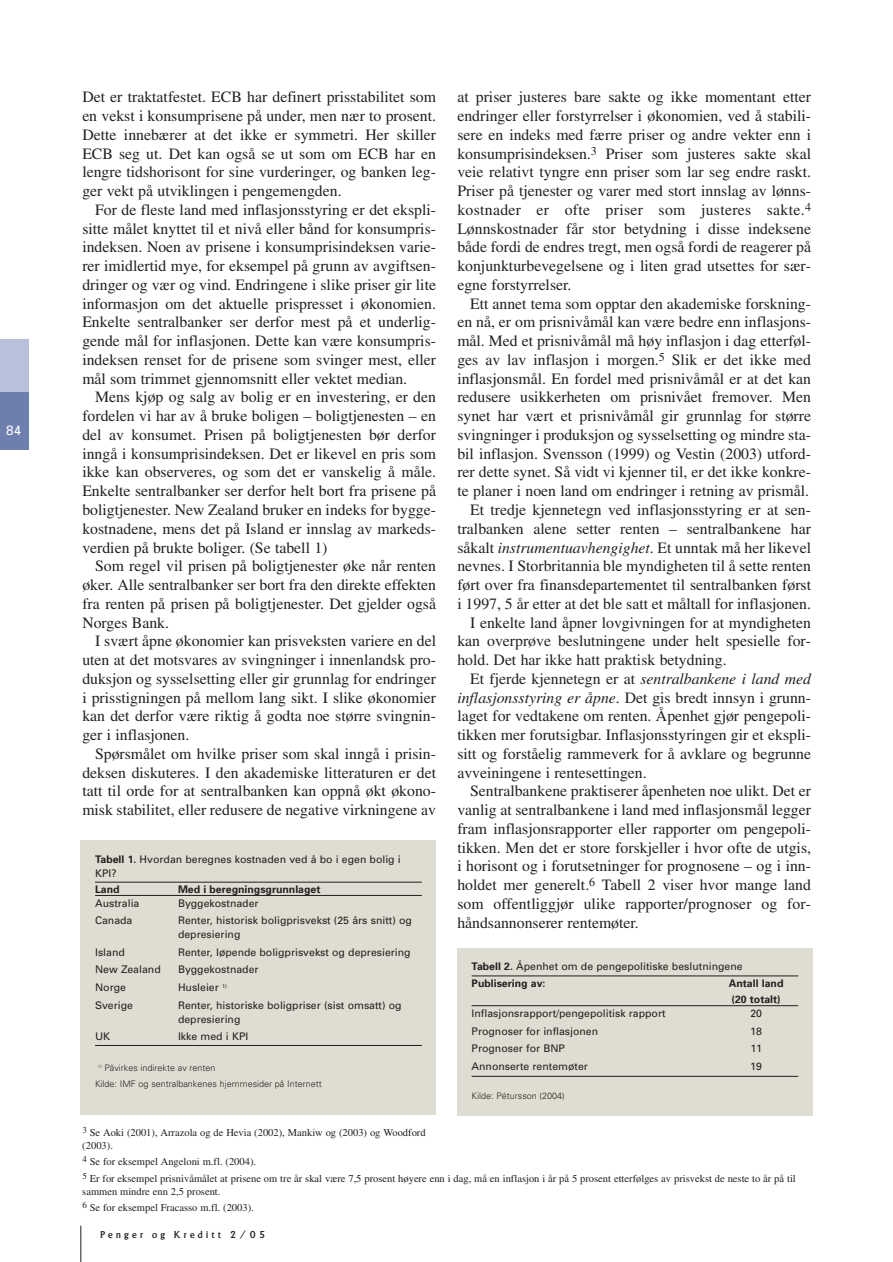
<style>
.page{position:relative;width:893px;height:1262px;background:#fff}
.page>*{position:absolute;margin:0;border:0;box-sizing:border-box;transform-origin:0 0}
.t1{font:15.75px/18.8px "Times";color:#231f20;text-align:justify}
.t2{font:13.5px "Univers";color:#fff}
.t3{font:10.5px/13.5px "Univers";color:#231f20}
.t4{font:10.5px/16.6px "Times";color:#231f20}
.t5{font:700 10.5px/16.5px "Univers";color:#231f20}
.t6{font:10.5px "Albertus";letter-spacing:.31em;color:#231f20}
.t7{font:300 9px/15.9px "Univers";color:#231f20}
.s1{font-style:italic}
.s2{font-weight:700}
</style>
<div class="page">
<hr style="left:80px;top:1225px;width:1px;height:37px;background:#231f20">
<div style="left:0;top:339px;width:28px;height:110px;background:#b9c0d9"></div>
<div style="left:0;top:392px;width:28px;height:57px;background:#6e7fad"></div>
<div style="left:81px;top:840px;width:355px;height:275px;background:#dfddd1"></div>
<hr style="left:95px;top:882px;width:327px;height:1px;background:#231f20">
<hr style="left:95px;top:895px;width:327px;height:1px;background:#231f20">
<hr style="left:95px;top:1045px;width:327px;height:1px;background:#231f20">
<div style="left:457px;top:947px;width:355px;height:168px;background:#dfddd1"></div>
<hr style="left:471px;top:975px;width:327px;height:1px;background:#231f20">
<hr style="left:471px;top:1005px;width:327px;height:1px;background:#231f20">
<hr style="left:471px;top:1076px;width:327px;height:1px;background:#231f20">
<p class="t2" style="left:6px;top:425px;width:17px">84</p>
<p class="t1" style="left:82px;top:89px;width:355px">Det er traktatfestet. ECB har definert prisstabilitet som en vekst i konsumprisene på under, men nær to prosent.<br>Dette innebærer at det ikke er symmetri. Her skiller ECB seg ut. Det kan også se ut som om ECB har en lengre tidshorisont for sine vurderinger, og banken leg&shy;ger vekt på utviklingen i pengemengden.</p>
<p class="t1" style="left:82px;top:202px;width:355px;text-indent:13px">For de fleste land med inflasjonsstyring er det ekspli&shy;sitte målet knyttet til et nivå eller bånd for konsumpris&shy;indeksen. Noen av prisene i konsumprisindeksen varie&shy;rer imidlertid mye, for eksempel på grunn av avgiftsen&shy;dringer og vær og vind. Endringene i slike priser gir lite informasjon om det aktuelle prispresset i økonomien.<br>Enkelte sentralbanker ser derfor mest på et underlig&shy;gende mål for inflasjonen. Dette kan være konsumpris&shy;indeksen renset for de prisene som svinger mest, eller mål som trimmet gjennomsnitt eller vektet median.</p>
<p class="t1" style="left:82px;top:389px;width:355px;text-indent:13px">Mens kjøp og salg av bolig er en investering, er den fordelen vi har av å bruke boligen – boligtjenesten – en del av konsumet. Prisen på boligtjenesten bør derfor inngå i konsumprisindeksen. Det er likevel en pris som ikke kan observeres, og som det er vanskelig å måle.<br>Enkelte sentralbanker ser derfor helt bort fra prisene på boligtjenester. New Zealand bruker en indeks for bygge&shy;kostnadene, mens det på Island er innslag av markeds&shy;verdien på brukte boliger. (Se tabell 1)</p>
<p class="t1" style="left:82px;top:558px;width:355px;text-indent:13px">Som regel vil prisen på boligtjenester øke når renten øker. Alle sentralbanker ser bort fra den direkte effekten fra renten på prisen på boligtjenester. Det gjelder også Norges Bank.</p>
<p class="t1" style="left:82px;top:633px;width:355px;text-indent:13px">I svært åpne økonomier kan prisveksten variere en del uten at det motsvares av svingninger i innenlandsk pro&shy;duksjon og sysselsetting eller gir grunnlag for endringer i prisstigningen på mellom lang sikt. I slike økonomier kan det derfor være riktig å godta noe større svingnin&shy;ger i inflasjonen.</p>
<p class="t1" style="left:82px;top:745px;width:355px;text-indent:13px">Spørsmålet om hvilke priser som skal inngå i prisin&shy;deksen diskuteres. I den akademiske litteraturen er det tatt til orde for at sentralbanken kan oppnå økt økono&shy;misk stabilitet, eller redusere de negative virkningene av</p>
<p class="t1" style="left:457px;top:89px;width:355px">at priser justeres bare sakte og ikke momentant etter endringer eller forstyrrelser i økonomien, ved å stabili&shy;sere en indeks med færre priser og andre vekter enn i konsumprisindeksen.<sup>3</sup> Priser som justeres sakte skal veie relativt tyngre enn priser som lar seg endre raskt.<br>Priser på tjenester og varer med stort innslag av lønns&shy;kostnader er ofte priser som justeres sakte.<sup>4<br></sup>Lønnskostnader får stor betydning i disse indeksene både fordi de endres tregt, men også fordi de reagerer på konjunkturbevegelsene og i liten grad utsettes for sær&shy;egne forstyrrelser.</p>
<p class="t1" style="left:470px;top:295px;width:342px">Ett annet tema som opptar den akademiske forskning-</p>
<p class="t1" style="left:457px;top:314px;width:355px">en nå, er om prisnivåmål kan være bedre enn inflasjons-</p>
<p class="t1" style="left:457px;top:333px;width:355px">mål. Med et prisnivåmål må høy inflasjon i dag etterføl-</p>
<p class="t1" style="left:457px;top:352px;width:355px">ges av lav inflasjon i morgen.<sup>5</sup> Slik er det ikke med</p>
<p class="t1" style="left:457px;top:370px;width:355px">inflasjonsmål. En fordel med prisnivåmål er at det kan</p>
<p class="t1" style="left:457px;top:389px;width:355px">redusere usikkerheten om prisnivået fremover. Men</p>
<p class="t1" style="left:457px;top:408px;width:355px">synet har vært et prisnivåmål gir grunnlag for større</p>
<p class="t1" style="left:457px;top:427px;width:355px">svingninger i produksjon og sysselsetting og mindre sta-</p>
<p class="t1" style="left:457px;top:445px;width:355px">bil inflasjon. Svensson (1999) og Vestin (2003) utford-</p>
<p class="t1" style="left:457px;top:464px;width:355px">rer dette synet. Så vidt vi kjenner til, er det ikke konkre-</p>
<p class="t1" style="left:457px;top:483px;width:353px">te planer i noen land om endringer i retning av prismål.</p>
<p class="t1" style="left:470px;top:502px;width:342px">Et tredje kjennetegn ved inflasjonsstyring er at sen-</p>
<p class="t1" style="left:457px;top:520px;width:355px">tralbanken alene setter renten – sentralbankene har</p>
<p class="t1" style="left:457px;top:539px;width:355px">såkalt <span class="s1">instrumentuavhengighet</span>. Et unntak må her likevel</p>
<p class="t1" style="left:457px;top:558px;width:355px">nevnes. I Storbritannia ble myndigheten til å sette renten</p>
<p class="t1" style="left:457px;top:577px;width:355px">ført over fra finansdepartementet til sentralbanken først</p>
<p class="t1" style="left:457px;top:595px;width:355px">i 1997, 5 år etter at det ble satt et måltall for inflasjonen.</p>
<p class="t1" style="left:470px;top:614px;width:342px">I enkelte land åpner lovgivningen for at myndigheten</p>
<p class="t1" style="left:457px;top:633px;width:355px">kan overprøve beslutningene under helt spesielle for-</p>
<p class="t1" style="left:457px;top:652px;width:271px">hold. Det har ikke hatt praktisk betydning.</p>
<p class="t1" style="left:470px;top:670px;width:342px">Et fjerde kjennetegn er at <span class="s1">sentralbankene i land med</span></p>
<p class="t1" style="left:457px;top:689px;width:355px"><span class="s1">inflasjonsstyring er åpne</span>. Det gis bredt innsyn i grunn-</p>
<p class="t1" style="left:457px;top:708px;width:355px">laget for vedtakene om renten. Åpenhet gjør pengepoli-</p>
<p class="t1" style="left:457px;top:727px;width:355px">tikken mer forutsigbar. Inflasjonsstyringen gir et ekspli-</p>
<p class="t1" style="left:457px;top:745px;width:355px">sitt og forståelig rammeverk for å avklare og begrunne</p>
<p class="t1" style="left:457px;top:764px;width:191px">avveiningene i rentesettingen.</p>
<p class="t1" style="left:470px;top:783px;width:342px">Sentralbankene praktiserer åpenheten noe ulikt. Det er</p>
<p class="t1" style="left:457px;top:802px;width:355px">vanlig at sentralbankene i land med inflasjonsmål legger</p>
<p class="t1" style="left:457px;top:820px;width:355px">fram inflasjonsrapporter eller rapporter om pengepoli-</p>
<p class="t1" style="left:457px;top:839px;width:355px">tikken. Men det er store forskjeller i hvor ofte de utgis,</p>
<p class="t1" style="left:457px;top:858px;width:355px">i horisont og i forutsetninger for prognosene – og i inn-</p>
<p class="t1" style="left:457px;top:877px;width:355px">holdet mer generelt.<sup>6</sup> Tabell 2 viser hvor mange land</p>
<p class="t1" style="left:457px;top:895px;width:355px">som offentliggjør ulike rapporter/prognoser og for-</p>
<p class="t1" style="left:457px;top:914px;width:183px">håndsannonserer rentemøter.</p>
<p class="t3" style="left:95px;top:853px;width:307px"><span class="s2">Tabell 1.</span> Hvordan beregnes kostnaden ved å bo i egen bolig i<br>KPI?</p>
<p class="t5" style="left:95px;top:882px;width:26px">Land</p>
<p class="t5" style="left:178px;top:882px;width:144px">Med i beregningsgrunnlaget</p>
<p class="t3" style="left:95px;top:897px;width:46px">Australia</p>
<p class="t3" style="left:178px;top:897px;width:82px">Byggekostnader</p>
<p class="t3" style="left:95px;top:915px;width:39px">Canada</p>
<p class="t3" style="left:178px;top:915px;width:235px">Renter, historisk boligprisvekst (25 års snitt) og depresiering</p>
<p class="t3" style="left:95px;top:946px;width:31px">Island</p>
<p class="t3" style="left:178px;top:946px;width:234px">Renter, løpende boligprisvekst og depresiering</p>
<p class="t3" style="left:95px;top:964px;width:67px">New Zealand</p>
<p class="t3" style="left:178px;top:964px;width:82px">Byggekostnader</p>
<p class="t3" style="left:95px;top:981px;width:32px">Norge</p>
<p class="t3" style="left:178px;top:981px;width:50px">Husleier <sup>1)</sup></p>
<p class="t3" style="left:95px;top:999px;width:39px">Sverige</p>
<p class="t3" style="left:178px;top:999px;width:225px">Renter, historiske boligpriser (sist omsatt) og depresiering</p>
<p class="t3" style="left:95px;top:1030px;width:17px">UK</p>
<p class="t3" style="left:178px;top:1030px;width:72px">Ikke med i KPI</p>
<p class="t7" style="left:95px;top:1060px;width:228px;text-indent:3px"><sup>1)</sup> Påvirkes indirekte av renten<br>Kilde: IMF og sentralbankenes hjemmesider på Internett</p>
<p class="t4" style="left:82px;top:1127px;width:345px;line-height:12.6px"><sup>3</sup> Se Aoki (2001), Arrazola og de Hevia (2002), Mankiw og (2003) og Woodford (2003).</p>
<p class="t4" style="left:82px;top:1154px;width:715px"><sup>4</sup> Se for eksempel Angeloni m.fl. (2004).<br><sup>5</sup> Er for eksempel prisnivåmålet at prisene om tre år skal være 7,5 prosent høyere enn i dag, må en inflasjon i år på 5 prosent etterfølges av prisvekst de neste to år på til</p>
<p class="t4" style="left:82px;top:1183px;width:173px">sammen mindre enn 2,5 prosent.<br><sup>6</sup> Se for eksempel Fracasso m.fl. (2003).</p>
<p class="t3" style="left:471px;top:959px;width:272px;line-height:16.5px"><span class="s2">Tabell 2.</span> Åpenhet om de pengepolitiske beslutningene<br><span class="s2">Publisering av:</span></p>
<p class="t5" style="left:728px;top:976px;width:56px">Antall land (20 totalt)</p>
<p class="t3" style="left:471px;top:1007px;width:195px">Inflasjonsrapport/pengepolitisk rapport</p>
<p class="t3" style="left:750px;top:1007px;width:13px">20</p>
<p class="t3" style="left:471px;top:1025px;width:128px">Prognoser for inflasjonen</p>
<p class="t3" style="left:750px;top:1025px;width:13px">18</p>
<p class="t3" style="left:471px;top:1043px;width:95px">Prognoser for BNP</p>
<p class="t3" style="left:750px;top:1043px;width:13px">11</p>
<p class="t3" style="left:471px;top:1060px;width:118px">Annonserte rentemøter</p>
<p class="t3" style="left:750px;top:1060px;width:13px">19</p>
<p class="t7" style="left:471px;top:1088px;width:95px">Kilde: Pétursson (2004)</p>
<p class="t6" style="left:101px;top:1230px;width:166px">Penger og Kreditt 2/05</p>
</div>
